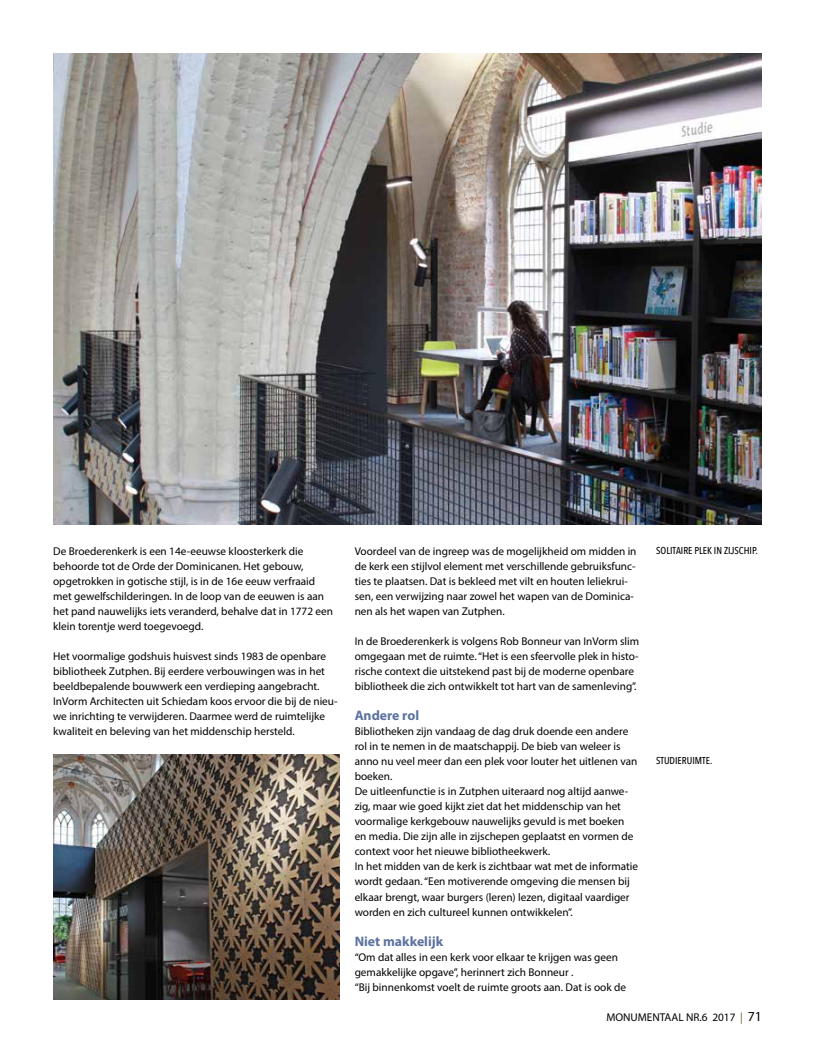
<style>
.page{position:relative;width:815px;height:1053px;background:#fff}
.page>*{position:absolute;margin:0;border:0;box-sizing:border-box;transform-origin:0 0}
.t1{font:700 13.75px "Myriad Pro";color:#5c729f}
.t2{font:11.25px/15px "Myriad Pro";color:#000}
.t3{font:500 10px "Avenir Next Condensed";color:#000}
.s1{color:#6e5a2e}
.s2{font-size:13.75px}
</style>
<div class="page">
<img style="left:53px;top:53px;width:709px;height:471px">
<img style="left:53px;top:754px;width:287px;height:245px">
<p class="t2" style="left:53px;top:544px;width:281px">De Broederenkerk is een 14e-eeuwse kloosterkerk die behoorde tot de Orde der Dominicanen. Het gebouw, opgetrokken in gotische stijl, is in de 16e eeuw verfraaid met gewelfschilderingen. In de loop van de eeuwen is aan het pand nauwelijks iets veranderd, behalve dat in 1772 een klein torentje werd toegevoegd.</p>
<p class="t2" style="left:53px;top:649px;width:286px">Het voormalige godshuis huisvest sinds 1983 de openbare bibliotheek Zutphen. Bij eerdere verbouwingen was in het beeldbepalende bouwwerk een verdieping aangebracht.<br>InVorm Architecten uit Schiedam koos ervoor die bij de nieu&shy;we inrichting te verwijderen. Daarmee werd de ruimtelijke kwaliteit en beleving van het middenschip hersteld.</p>
<p class="t2" style="left:355px;top:544px;width:283px">Voordeel van de ingreep was de mogelijkheid om midden in de kerk een stijlvol element met verschillende gebruiksfunc&shy;ties te plaatsen. Dat is bekleed met vilt en houten leliekrui&shy;sen, een verwijzing naar zowel het wapen van de Dominica&shy;nen als het wapen van Zutphen.</p>
<p class="t2" style="left:355px;top:634px;width:286px">In de Broederenkerk is volgens Rob Bonneur van InVorm slim omgegaan met de ruimte. “Het is een sfeervolle plek in histo&shy;rische context die uitstekend past bij de moderne openbare bibliotheek die zich ontwikkelt tot hart van de samenleving”.</p>
<p class="t1" style="left:355px;top:706px;width:66px">Andere rol</p>
<p class="t2" style="left:355px;top:724px;width:285px">Bibliotheken zijn vandaag de dag druk doende een andere rol in te nemen in de maatschappij. De bieb van weleer is anno nu veel meer dan een plek voor louter het uitlenen van boeken.<br>De uitleenfunctie is in Zutphen uiteraard nog altijd aanwe&shy;zig, maar wie goed kijkt ziet dat het middenschip van het voormalige kerkgebouw nauwelijks gevuld is met boeken en media. Die zijn alle in zijschepen geplaatst en vormen de context voor het nieuwe bibliotheekwerk.<br>In het midden van de kerk is zichtbaar wat met de informatie wordt gedaan. “Een motiverende omgeving die mensen bij elkaar brengt, waar burgers (leren) lezen, digitaal vaardiger worden en zich cultureel kunnen ontwikkelen”.</p>
<p class="t1" style="left:355px;top:931px;width:90px">Niet makkelijk</p>
<p class="t2" style="left:355px;top:949px;width:273px">“Om dat alles in een kerk voor elkaar te krijgen was geen gemakkelijke opgave”, herinnert zich Bonneur .<br>“Bij binnenkomst voelt de ruimte groots aan. Dat is ook de</p>
<p class="t3" style="left:656px;top:544px;width:103px">SOLITAIRE PLEK IN ZIJSCHIP.</p>
<p class="t3" style="left:656px;top:754px;width:58px">STUDIERUIMTE.</p>
<p class="t2" style="left:606px;top:1009px;width:157px">MONUMENTAAL NR.6 2017 <span class="s1">|</span> <span class="s2">71</span></p>
</div>
